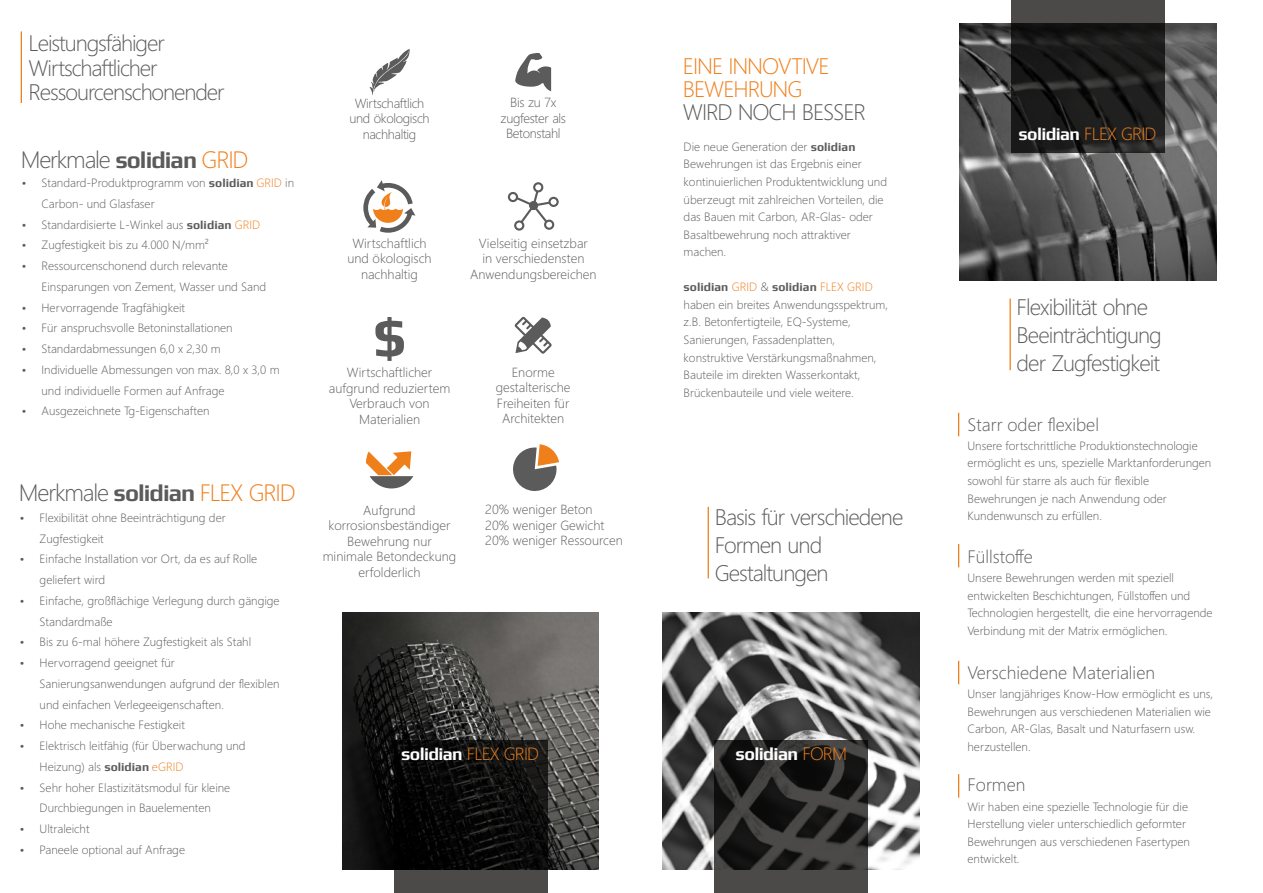
<style>
.page{position:relative;width:1263px;height:893px;background:#fff}
.page>*{position:absolute;margin:0;border:0;box-sizing:border-box;transform-origin:0 0}
.t1{font:300 23.7px "Segoe UI";letter-spacing:-.05em;color:#5b5b5b}
.t2{font:300 22.5px/28px "Segoe UI";letter-spacing:-.04em;color:#5b5b5b}
.t3{font:300 22.5px/23.1px "Segoe UI";letter-spacing:-.05em;color:#ef7f1a}
.t4{font:300 18px "Segoe UI";color:#5b5b5b}
.t5{font:700 18px "Play";letter-spacing:-.035em;color:#fefefe}
.t6{font:700 17.7px "Play";letter-spacing:-.035em;color:#fefefe}
.t7{font:300 13.2px/15.5px "Segoe UI";color:#5b5b5b;text-align:center}
.t8{font:300 13.2px/15.6px "Segoe UI";letter-spacing:-.025em;color:#5b5b5b;text-align:center}
.t9{font:300 12px/17.5px "Segoe UI";color:#5b5b5b}
.t10{font:700 12px "Play";color:#5b5b5b}
.s1{font-family:"Play";font-weight:700}
.s2{color:#ef7f1a}
.s3{font-family:"Segoe UI";font-weight:300;color:#ef7f1a}
.s4{font-family:"Segoe UI";font-weight:300}
</style>
<div class="page">
<img style="left:342px;top:612px;width:257px;height:257px">
<svg style="left:369px;top:49px;width:41px;height:46px"></svg>
<svg style="left:515px;top:53px;width:36px;height:38px"></svg>
<svg style="left:363px;top:180px;width:52px;height:53px"></svg>
<svg style="left:375px;top:317px;width:29px;height:44px"></svg>
<svg style="left:515px;top:317px;width:37px;height:37px"></svg>
<div style="left:508px;top:192px;width:10px;height:10px;background:#fefefe;border:2px solid #5b5b5b;border-radius:50%"></div>
<div style="left:533px;top:182px;width:10px;height:10px;background:#fefefe;border:2px solid #5b5b5b;border-radius:50%"></div>
<div style="left:548px;top:197px;width:11px;height:10px;background:#fefefe;border:2px solid #5b5b5b;border-radius:50%"></div>
<div style="left:544px;top:220px;width:10px;height:10px;background:#fefefe;border:2px solid #5b5b5b;border-radius:50%"></div>
<div style="left:514px;top:220px;width:10px;height:11px;background:#fefefe;border:2px solid #5b5b5b;border-radius:50%"></div>
<svg style="left:514px;top:189px;width:38px;height:36px"></svg>
<svg style="left:366px;top:451px;width:47px;height:37px"></svg>
<svg style="left:513px;top:444px;width:46px;height:47px"></svg>
<img style="left:662px;top:613px;width:257px;height:256px">
<img style="left:959px;top:24px;width:257px;height:257px">
<div style="left:394px;top:740px;width:153px;height:153px;background:#2b2a29;opacity:.85"></div>
<div style="left:1011px;top:0;width:153px;height:153px;background:#2b2a29;opacity:.85"></div>
<div style="left:714px;top:740px;width:153px;height:153px;background:#2b2a29;opacity:.85"></div>
<hr style="left:21px;top:31px;width:1px;height:72px;background:#ef7f1a">
<hr style="left:708px;top:507px;width:1px;height:71px;background:#ef7f1a">
<hr style="left:1009px;top:299px;width:2px;height:71px;background:#ef7f1a">
<svg style="left:958px;top:413px;width:1px;height:23px"></svg>
<svg style="left:958px;top:544px;width:1px;height:23px"></svg>
<svg style="left:958px;top:661px;width:1px;height:23px"></svg>
<svg style="left:958px;top:774px;width:1px;height:24px"></svg>
<h2 class="t2" style="left:29px;top:33px;width:198px;line-height:24.5px">Leistungsfähiger<br>Wirtschaftlicher<br>Ressourcenschonender</h2>
<h1 class="t1" style="left:21px;top:150px;width:229px">Merkmale <span class="s1">solidian</span> <span class="s2">GRID</span></h1>
<p class="t9" style="left:42px;top:174px;width:254px;line-height:20.7px">Standard-Produktprogramm von <span class="s1">solidian</span> <span class="s2">GRID</span> in<br>Carbon- und Glasfaser<br>Standardisierte L-Winkel aus <span class="s1">solidian</span> <span class="s2">GRID</span></p>
<p class="t9" style="left:42px;top:257px;width:226px;line-height:20.7px">Ressourcenschonend durch relevante<br>Einsparungen von Zement, Wasser und Sand</p>
<p class="t9" style="left:42px;top:321px;width:193px">Für anspruchsvolle Betoninstallationen</p>
<p class="t9" style="left:42px;top:360px;width:240px;line-height:20.7px">Individuelle Abmessungen von max. 8,0 x 3,0 m und individuelle Formen auf Anfrage</p>
<p class="t9" style="left:42px;top:238px;width:169px">Zugfestigkeit bis zu 4.000 N/mm²</p>
<p class="t9" style="left:42px;top:300px;width:145px">Hervorragende Tragfähigkeit</p>
<p class="t9" style="left:42px;top:341px;width:181px">Standardabmessungen 6,0 x 2,30 m</p>
<p class="t9" style="left:42px;top:404px;width:170px">Ausgezeichnete Tg-Eigenschaften</p>
<h1 class="t1" style="left:19px;top:484px;width:278px">Merkmale <span class="s1">solidian</span> <span class="s2">FLEX GRID</span></h1>
<p class="t9" style="left:40px;top:508px;width:188px;line-height:20.7px">Flexibilität ohne Beeinträchtigung der<br>Zugfestigkeit</p>
<p class="t9" style="left:40px;top:550px;width:242px;line-height:20.7px">Einfache Installation vor Ort, da es auf Rolle geliefert wird<br>Einfache, großflächige Verlegung durch gängige<br>Standardmaße</p>
<p class="t9" style="left:40px;top:634px;width:213px">Bis zu 6-mal höhere Zugfestigkeit als Stahl</p>
<p class="t9" style="left:40px;top:654px;width:241px;line-height:20.7px">Hervorragend geeignet für<br>Sanierungsanwendungen aufgrund der flexiblen und einfachen Verlegeeigenschaften.</p>
<p class="t9" style="left:40px;top:717px;width:147px">Hohe mechanische Festigkeit</p>
<p class="t9" style="left:40px;top:737px;width:208px;line-height:20.7px">Elektrisch leitfähig (für Überwachung und Heizung) als <span class="s1">solidian</span> <span class="s2">eGRID<br></span>Sehr hoher Elastizitätsmodul für kleine Durchbiegungen in Bauelementen</p>
<p class="t9" style="left:40px;top:821px;width:51px">Ultraleicht</p>
<p class="t9" style="left:40px;top:842px;width:147px">Paneele optional auf Anfrage</p>
<p class="t8" style="left:349px;top:97px;width:82px">Wirtschaftlich und ökologisch nachhaltig</p>
<p class="t8" style="left:501px;top:96px;width:67px">Bis zu 7x zugfester als<br>Betonstahl</p>
<p class="t7" style="left:347px;top:237px;width:86px">Wirtschaftlich und ökologisch nachhaltig</p>
<p class="t7" style="left:470px;top:237px;width:128px">Vielseitig einsetzbar<br>in verschiedensten<br>Anwendungsbereichen</p>
<p class="t7" style="left:329px;top:366px;width:123px">Wirtschaftlicher aufgrund reduziertem<br>Verbrauch von<br>Materialien</p>
<p class="t7" style="left:496px;top:366px;width:76px">Enorme gestalterische<br>Freiheiten für<br>Architekten</p>
<p class="t7" style="left:323px;top:504px;width:135px">Aufgrund korrosionsbeständiger<br>Bewehrung nur minimale Betondeckung erfolderlich</p>
<p class="t7" style="left:485px;top:503px;width:139px;text-align:left">20% weniger Beton<br>20% weniger Gewicht<br>20% weniger Ressourcen</p>
<h2 class="t3" style="left:683px;top:56px;width:148px">EINE INNOVTIVE<br>BEWEHRUNG</h2>
<h2 class="t2" style="left:683px;top:100px;width:185px">WIRD NOCH BESSER</h2>
<p class="t9" style="left:684px;top:139px;width:205px">Die neue Generation der <span class="s1">solidian </span>Bewehrungen ist das Ergebnis einer kontinuierlichen Produktentwicklung und überzeugt mit zahlreichen Vorteilen, die das Bauen mit Carbon, AR-Glas- oder Basaltbewehrung noch attraktiver machen.</p>
<p class="t10" style="left:684px;top:280px;width:191px">solidian <span class="s3">GRID</span> <span class="s4">&amp;</span> solidian <span class="s3">FLEX GRID</span></p>
<p class="t9" style="left:684px;top:297px;width:206px">haben ein breites Anwendungsspektrum, z.B. Betonfertigteile, EQ-Systeme, Sanierungen, Fassadenplatten, konstruktive Verstärkungsmaßnahmen, Bauteile im direkten Wasserkontakt, Brückenbauteile und viele weitere.</p>
<h2 class="t2" style="left:715px;top:505px;width:190px">Basis für verschiedene<br>Formen und<br>Gestaltungen</h2>
<h3 class="t6" style="left:401px;top:743px;width:139px">solidian <span class="s3">FLEX GRID</span></h3>
<h3 class="t5" style="left:735px;top:743px;width:113px">solidian <span class="s3">FORM</span></h3>
<h3 class="t6" style="left:1018px;top:124px;width:139px">solidian <span class="s3">FLEX GRID</span></h3>
<h2 class="t2" style="left:1017px;top:295px;width:147px">Flexibilität ohne<br>Beeinträchtigung der Zugfestigkeit</h2>
<h3 class="t4" style="left:967px;top:418px;width:133px">Starr oder flexibel</h3>
<p class="t9" style="left:967px;top:438px;width:245px">Unsere fortschrittliche Produktionstechnologie ermöglicht es uns, spezielle Marktanforderungen sowohl für starre als auch für flexible Bewehrungen je nach Anwendung oder Kundenwunsch zu erfüllen.</p>
<h3 class="t4" style="left:967px;top:550px;width:67px">Füllstoffe</h3>
<p class="t9" style="left:967px;top:570px;width:247px">Unsere Bewehrungen werden mit speziell entwickelten Beschichtungen, Füllstoffen und Technologien hergestellt, die eine hervorragende Verbindung mit der Matrix ermöglichen.</p>
<h3 class="t4" style="left:967px;top:666px;width:189px">Verschiedene Materialien</h3>
<p class="t9" style="left:967px;top:686px;width:247px">Unser langjähriges Know-How ermöglicht es uns, Bewehrungen aus verschiedenen Materialien wie Carbon, AR-Glas, Basalt und Naturfasern usw. herzustellen.</p>
<h3 class="t4" style="left:967px;top:778px;width:59px">Formen</h3>
<p class="t9" style="left:967px;top:799px;width:224px">Wir haben eine spezielle Technologie für die Herstellung vieler unterschiedlich geformter Bewehrungen aus verschiedenen Fasertypen entwickelt.</p>
</div>
